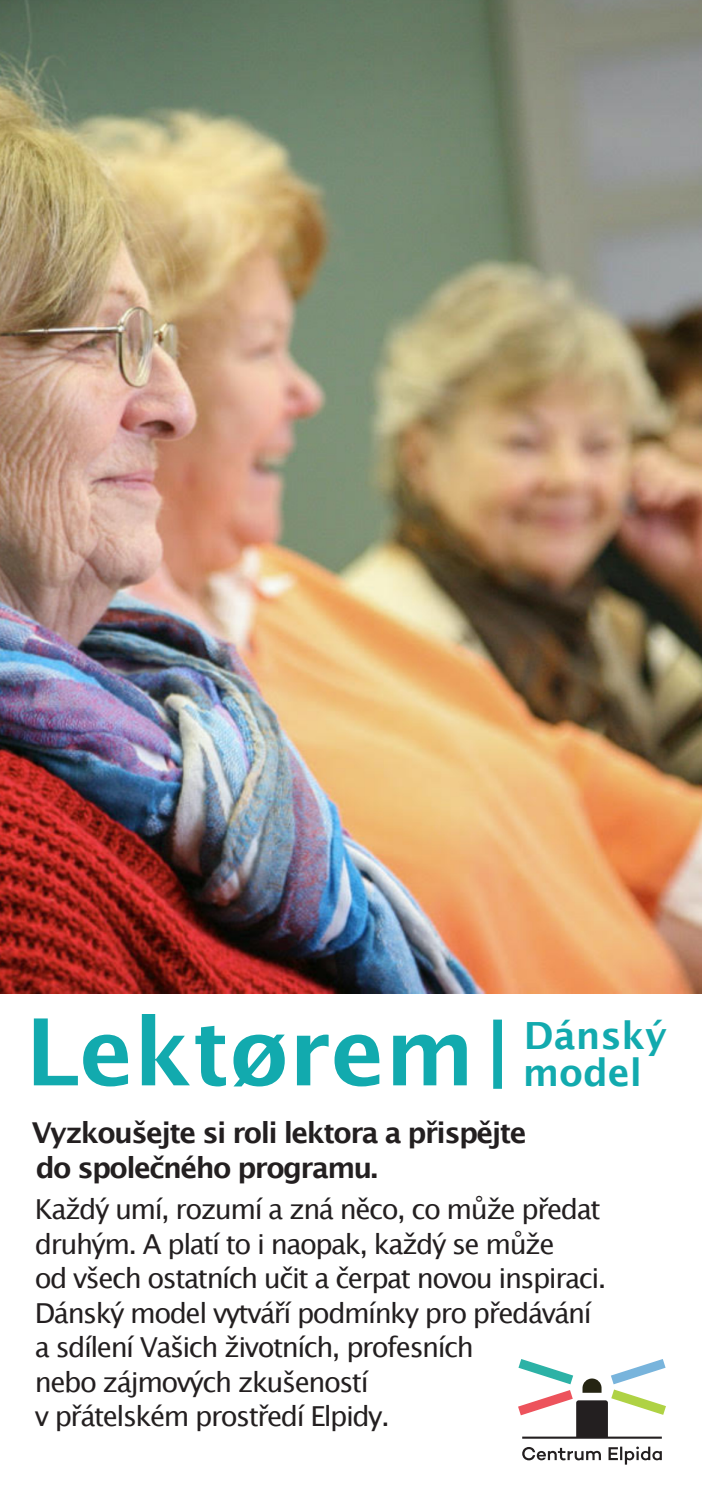
<style>
.page{position:relative;width:702px;height:1489px;background:#fff}
.page>*{position:absolute;margin:0;border:0;box-sizing:border-box;transform-origin:0 0}
.t1{font:700 92.5px "Lucida Grande";color:#12aaae}
.t2{font:700 37.5px "Lucida Grande";color:#12aaae}
.t3{font:700 28.75px/34.5px "Lucida Grande";letter-spacing:-.055em;color:#231f20}
.t4{font:27.5px/34.5px "Lucida Grande";letter-spacing:-.055em;color:#231f20}
</style>
<div class="page">
<img style="left:0;top:0;width:701px;height:993px">
<svg style="left:522px;top:1446px;width:140px;height:18px"></svg>
<svg style="left:518px;top:1359px;width:148px;height:79px"></svg>
<div style="left:493px;top:1019px;width:9px;height:70px;background:#12aaae"></div>
<h1 class="t1" style="left:26px;top:1016px;width:451px">Lektørem</h1>
<h2 class="t2" style="left:524px;top:1020px;width:145px">Dánský</h2>
<p class="t3" style="left:32px;top:1117px;width:496px">Vyzkoušejte si roli lektora a přispějte do společného programu.</p>
<p class="t4" style="left:35px;top:1194px;width:573px">Každý umí, rozumí a zná něco, co může předat druhým. A platí to i naopak, každý se může<br>od všech ostatních učit a čerpat novou inspiraci.<br>Dánský model vytváří podmínky pro předávání a sdílení Vašich životních, profesních<br>nebo zájmových zkušeností<br>v přátelském prostředí Elpidy.</p>
<h2 class="t2" style="left:523px;top:1058px;width:121px">model</h2>
</div>
